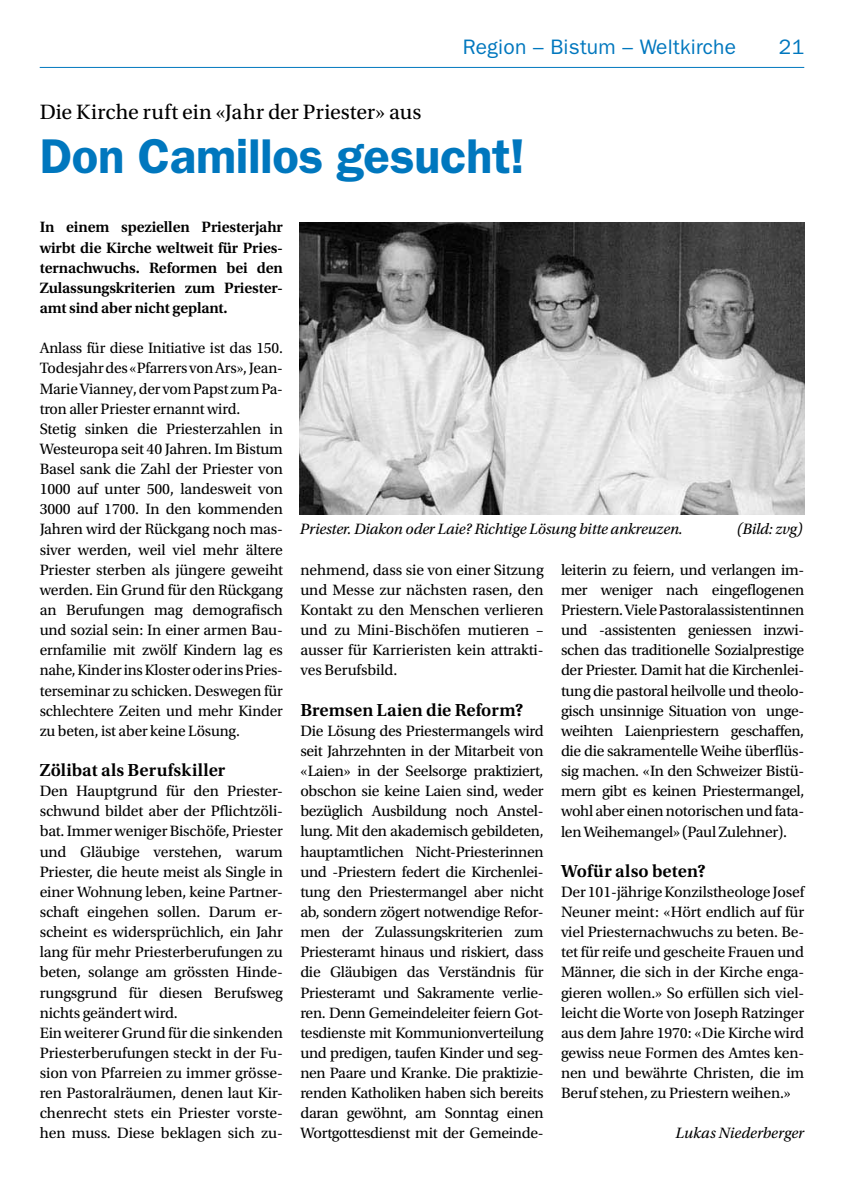
<style>
.page{position:relative;width:844px;height:1191px;background:#fff}
.page>*{position:absolute;margin:0;border:0;box-sizing:border-box;transform-origin:0 0}
.t1{font:600 49px "ITC Franklin Gothic Std";letter-spacing:-.01em;color:#0077be}
.t2{font:21.88px "Utopia Std";color:#000}
.t3{font:21px "ITC Franklin Gothic Std";letter-spacing:.01em;color:#0077be}
.t4{font:600 18.38px "Utopia Std";letter-spacing:.005em;color:#000}
.t5{font:15.75px/20.1px "Utopia Std";letter-spacing:-.01em;color:#000;text-align:justify}
.t6{font:600 15.75px/20.1px "Utopia Std";letter-spacing:-.01em;color:#000;text-align:justify}
.t7{font:italic 15.75px "Utopia Std";letter-spacing:-.01em;color:#000}
</style>
<div class="page">
<hr style="left:40px;top:67px;width:764px;height:1px;background:#0077be">
<img style="left:300px;top:222px;width:504px;height:292px">
<h3 class="t3" style="left:462px;top:35px;width:275px">Region – Bistum – Weltkirche</h3>
<h3 class="t3" style="left:778px;top:35px;width:27px">21</h3>
<h2 class="t2" style="left:40px;top:103px;width:383px">Die Kirche ruft ein «Jahr der Priester» aus</h2>
<h1 class="t1" style="left:40px;top:138px;width:487px">Don Camillos gesucht!</h1>
<p class="t6" style="left:40px;top:219px;width:245px">In einem speziellen Priesterjahr wirbt die Kirche weltweit für Pries&shy;ternachwuchs. Reformen bei den Zulassungskriterien zum Priester&shy;amt sind aber nicht geplant.</p>
<p class="t5" style="left:40px;top:339px;width:245px;text-align:left">Anlass für diese Initiative ist das 150.<br>Todesjahr des «Pfarrers von Ars», Jean-Marie Vianney, der vom Papst zum Pa&shy;tron aller Priester ernannt wird.<br>Stetig sinken die Priesterzahlen in Westeuropa seit 40 Jahren. Im Bistum Basel sank die Zahl der Priester von 1000 auf unter 500, landesweit von 3000 auf 1700. In den kommenden Jahren wird der Rückgang noch mas&shy;siver werden, weil viel mehr ältere Priester sterben als jüngere geweiht werden. Ein Grund für den Rückgang an Berufungen mag demografisch und sozial sein: In einer armen Bau&shy;ernfamilie mit zwölf Kindern lag es nahe, Kinder ins Kloster oder ins Pries&shy;terseminar zu schicken. Deswegen für schlechtere Zeiten und mehr Kinder zu beten, ist aber keine Lösung.</p>
<p class="t4" style="left:40px;top:763px;width:187px">Zölibat als Berufskiller</p>
<p class="t5" style="left:40px;top:782px;width:245px;text-align:left">Den Hauptgrund für den Priester&shy;schwund bildet aber der Pflichtzöli&shy;bat. Immer weniger Bischöfe, Priester und Gläubige verstehen, warum Priester, die heute meist als Single in einer Wohnung leben, keine Partner&shy;schaft eingehen sollen. Darum er&shy;scheint es widersprüchlich, ein Jahr lang für mehr Priesterberufungen zu beten, solange am grössten Hinde&shy;rungsgrund für diesen Berufsweg nichts geändert wird.<br>Ein weiterer Grund für die sinkenden Priesterberufungen steckt in der Fu&shy;sion von Pfarreien zu immer grösse&shy;ren Pastoralräumen, denen laut Kir&shy;chenrecht stets ein Priester vorste&shy;hen muss. Diese beklagen sich zu-</p>
<p class="t7" style="left:300px;top:523px;width:384px">Priester. Diakon oder Laie? Richtige Lösung bitte ankreuzen.</p>
<p class="t7" style="left:736px;top:523px;width:67px">(Bild: zvg)</p>
<p class="t5" style="left:300px;top:561px;width:245px">nehmend, dass sie von einer Sitzung und Messe zur nächsten rasen, den Kontakt zu den Menschen verlieren und zu Mini-Bischöfen mutieren – ausser für Karrieristen kein attrakti&shy;ves Berufsbild.</p>
<p class="t4" style="left:300px;top:702px;width:225px">Bremsen Laien die Reform?</p>
<p class="t5" style="left:300px;top:722px;width:245px">Die Lösung des Priestermangels wird seit Jahrzehnten in der Mitarbeit von «Laien» in der Seelsorge praktiziert, obschon sie keine Laien sind, weder bezüglich Ausbildung noch Anstel&shy;lung. Mit den akademisch gebildeten, hauptamtlichen Nicht-Priesterinnen und -Priestern federt die Kirchenlei&shy;tung den Priestermangel aber nicht ab, sondern zögert notwendige Refor&shy;men der Zulassungskriterien zum Priesteramt hinaus und riskiert, dass die Gläubigen das Verständnis für Priesteramt und Sakramente verlie&shy;ren. Denn Gemeindeleiter feiern Got&shy;tesdienste mit Kommunionverteilung und predigen, taufen Kinder und seg&shy;nen Paare und Kranke. Die praktizie&shy;renden Katholiken haben sich bereits daran gewöhnt, am Sonntag einen Wortgottesdienst mit der Gemeinde-</p>
<p class="t5" style="left:561px;top:561px;width:245px">leiterin zu feiern, und verlangen im&shy;mer weniger nach eingeflogenen Priestern. Viele Pastoralassistentinnen und -assistenten geniessen inzwi&shy;schen das traditionelle Sozialprestige der Priester. Damit hat die Kirchenlei&shy;tung die pastoral heilvolle und theolo&shy;gisch unsinnige Situation von unge&shy;weihten Laienpriestern geschaffen, die die sakramentelle Weihe überflüs&shy;sig machen. «In den Schweizer Bistü&shy;mern gibt es keinen Priestermangel, wohl aber einen notorischen und fata&shy;len Weihemangel» (Paul Zulehner).</p>
<p class="t4" style="left:561px;top:863px;width:146px">Wofür also beten?</p>
<p class="t5" style="left:561px;top:883px;width:245px">Der 101-jährige Konzilstheologe Josef Neuner meint: «Hört endlich auf für viel Priesternachwuchs zu beten. Be&shy;tet für reife und gescheite Frauen und Männer, die sich in der Kirche enga&shy;gieren wollen.» So erfüllen sich viel&shy;leicht die Worte von Joseph Ratzinger aus dem Jahre 1970: «Die Kirche wird gewiss neue Formen des Amtes ken&shy;nen und bewährte Christen, die im Beruf stehen, zu Priestern weihen.»</p>
<p class="t7" style="left:675px;top:1127px;width:130px">Lukas Niederberger</p>
</div>
